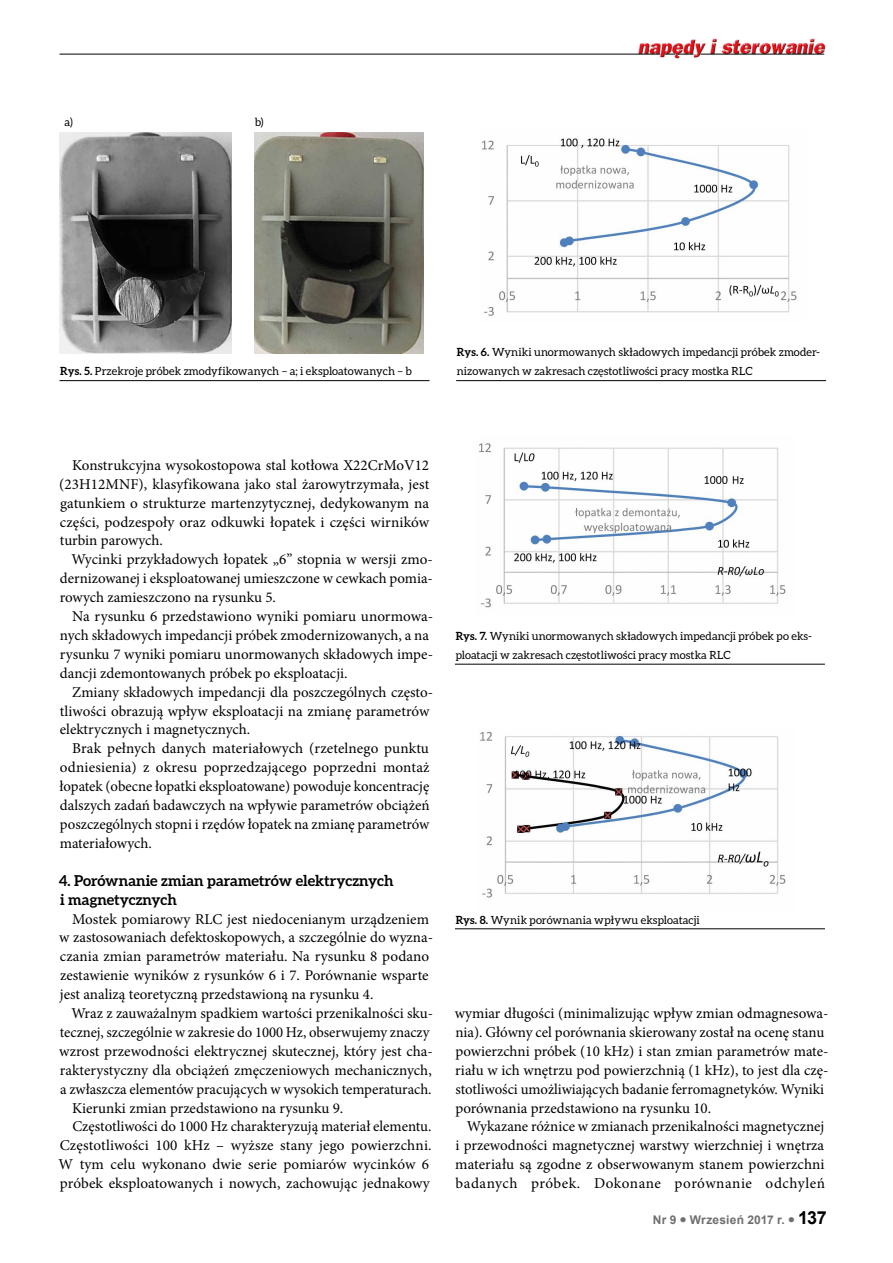
<style>
.page{position:relative;width:893px;height:1263px;background:#fff}
.page>*{position:absolute;margin:0;border:0;box-sizing:border-box;transform-origin:0 0}
.t1{font:15px/18.9px "Minion Pro";color:#000;text-align:justify}
.t2{font:700 15px/18.9px "Aleo";color:#000}
.t3{font:700 12px "Arial";letter-spacing:.015em;color:#706f6f}
.t4{font:11.25px/18.9px "Aleo";letter-spacing:.005em;color:#000}
.s1{font-weight:700}
.s2{font-size:18px;color:#000}
</style>
<div class="page">
<img style="left:636px;top:38px;width:190px;height:21px">
<hr style="left:60px;top:54px;width:600px;height:1px;background:#000">
<svg style="left:665px;top:54px;width:28px;height:1px"></svg>
<hr style="left:700px;top:54px;width:124px;height:1px;background:#000">
<hr style="left:60px;top:380px;width:369px;height:1px;background:#000">
<hr style="left:456px;top:380px;width:370px;height:1px;background:#000">
<hr style="left:455px;top:664px;width:370px;height:1px;background:#000">
<hr style="left:455px;top:928px;width:370px;height:1px;background:#000">
<img style="left:60px;top:133px;width:171px;height:220px">
<img style="left:254px;top:133px;width:169px;height:220px">
<img style="left:482px;top:138px;width:315px;height:178px">
<img style="left:479px;top:443px;width:307px;height:165px">
<img style="left:480px;top:731px;width:306px;height:167px">
<p class="t4" style="left:65px;top:113px;width:10px">a)</p>
<p class="t4" style="left:255px;top:113px;width:10px">b)</p>
<p class="t4" style="left:60px;top:362px;width:353px"><span class="s1">Rys. 5.</span> Przekroje próbek zmodyfikowanych – a; i eksploatowanych – b</p>
<p class="t4" style="left:457px;top:343px;width:365px"><span class="s1">Rys. 6.</span> Wyniki unormowanych składowych impedancji próbek zmoder&shy;nizowanych w zakresach częstotliwości pracy mostka RLC</p>
<p class="t1" style="left:59px;top:456px;width:372px;text-indent:13px">Konstrukcyjna wysokostopowa stal kotłowa X22CrMoV12 (23H12MNF), klasyfikowana jako stal żarowytrzymała, jest gatunkiem o strukturze martenzytycznej, dedykowanym na części, podzespoły oraz odkuwki łopatek i części wirników turbin parowych.</p>
<p class="t1" style="left:60px;top:550px;width:375px;text-indent:11px">Wycinki przykładowych łopatek „6” stopnia w wersji zmo&shy;dernizowanej i eksploatowanej umieszczone w cewkach pomia&shy;rowych zamieszczono na rysunku 5.</p>
<p class="t1" style="left:60px;top:607px;width:375px;text-align:left;text-indent:12px">Na rysunku 6 przedstawiono wyniki pomiaru unormowa&shy;nych składowych impedancji próbek zmodernizowanych, a na rysunku 7 wyniki pomiaru unormowanych składowych impe&shy;dancji zdemontowanych próbek po eksploatacji.</p>
<p class="t1" style="left:60px;top:682px;width:375px;text-align:left;text-indent:12px">Zmiany składowych impedancji dla poszczególnych często&shy;tliwości obrazują wpływ eksploatacji na zmianę parametrów elektrycznych i magnetycznych.</p>
<p class="t1" style="left:60px;top:739px;width:372px;text-indent:13px">Brak pełnych danych materiałowych (rzetelnego punktu odniesienia) z okresu poprzedzającego poprzedni montaż łopatek (obecne łopatki eksploatowane) powoduje koncentrację dalszych zadań badawczych na wpływie parametrów obciążeń poszczególnych stopni i rzędów łopatek na zmianę parametrów materiałowych.</p>
<p class="t2" style="left:59px;top:870px;width:336px">4. Porównanie zmian parametrów elektrycznych i magnetycznych</p>
<p class="t1" style="left:59px;top:909px;width:375px;text-align:left;text-indent:13px">Mostek pomiarowy RLC jest niedocenianym urządzeniem w zastosowaniach defektoskopowych, a szczególnie do wyzna&shy;czania zmian parametrów materiału. Na rysunku 8 podano zestawienie wyników z rysunków 6 i 7. Porównanie wsparte jest analizą teoretyczną przedstawioną na rysunku 4.</p>
<p class="t1" style="left:71px;top:1004px;width:363px">Wraz z zauważalnym spadkiem wartości przenikalności sku-</p>
<p class="t1" style="left:60px;top:1023px;width:371px">tecznej, szczególnie w zakresie do 1000 Hz, obserwujemy znaczy</p>
<p class="t1" style="left:59px;top:1042px;width:375px">wzrost przewodności elektrycznej skutecznej, który jest cha-</p>
<p class="t1" style="left:60px;top:1060px;width:373px">rakterystyczny dla obciążeń zmęczeniowych mechanicznych,</p>
<p class="t1" style="left:60px;top:1079px;width:373px">a zwłaszcza elementów pracujących w wysokich temperaturach.</p>
<p class="t1" style="left:72px;top:1098px;width:273px">Kierunki zmian przedstawiono na rysunku 9.</p>
<p class="t1" style="left:72px;top:1117px;width:361px">Częstotliwości do 1000 Hz charakteryzują materiał elementu.</p>
<p class="t1" style="left:60px;top:1136px;width:373px">Częstotliwości 100 kHz – wyższe stany jego powierzchni.</p>
<p class="t1" style="left:59px;top:1155px;width:372px">W tym celu wykonano dwie serie pomiarów wycinków 6</p>
<p class="t1" style="left:60px;top:1174px;width:371px">próbek eksploatowanych i nowych, zachowując jednakowy</p>
<p class="t4" style="left:456px;top:626px;width:358px"><span class="s1">Rys. 7.</span> Wyniki unormowanych składowych impedancji próbek po eks&shy;ploatacji w zakresach częstotliwości pracy mostka RLC</p>
<p class="t4" style="left:456px;top:910px;width:246px"><span class="s1">Rys. 8.</span> Wynik porównania wpływu eksploatacji</p>
<p class="t1" style="left:455px;top:1004px;width:375px;text-align:left">wymiar długości (minimalizując wpływ zmian odmagnesowa&shy;nia). Główny cel porównania skierowany został na ocenę stanu powierzchni próbek (10 kHz) i stan zmian parametrów mate&shy;riału w ich wnętrzu pod powierzchnią (1 kHz), to jest dla czę&shy;stotliwości umożliwiających badanie ferromagnetyków. Wyniki porównania przedstawiono na rysunku 10.</p>
<p class="t1" style="left:455px;top:1117px;width:371px;text-indent:12px">Wykazane różnice w zmianach przenikalności magnetycznej i przewodności magnetycznej warstwy wierzchniej i wnętrza materiału są zgodne z obserwowanym stanem powierzchni badanych próbek. Dokonane porównanie odchyleń</p>
<p class="t3" style="left:653px;top:1212px;width:176px">Nr 9 ● Wrzesień 2017 r. ● <span class="s2">137</span></p>
</div>
